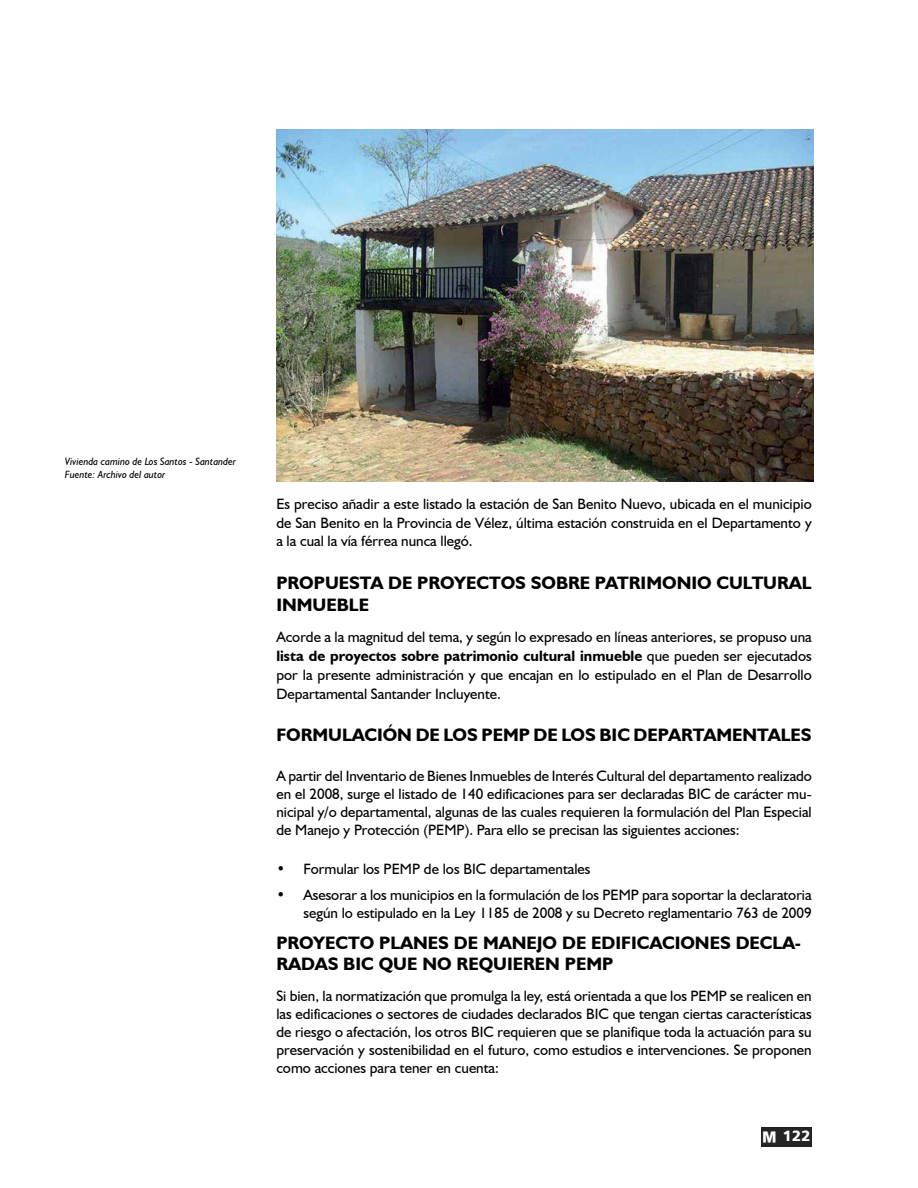
<style>
.page{position:relative;width:918px;height:1188px;background:#fff}
.page>*{position:absolute;margin:0;border:0;box-sizing:border-box;transform-origin:0 0}
.t1{font:700 18px/21.6px "Humanist 521 BT";color:#000}
.t2{font:15px/18px "Humanist 521 BT";color:#000;text-align:justify}
.t3{font:15px "Humanist 777 BT Black B";color:#fff}
.t4{font:italic 10.5px/12.6px "Humanist 521 BT";color:#000}
.s1{font-weight:700}
</style>
<div class="page">
<img style="left:761px;top:1127px;width:51px;height:20px">
<img style="left:276px;top:130px;width:537px;height:351px">
<p class="t4" style="left:65px;top:455px;width:173px">Vivienda camino de Los Santos - Santander<br>Fuente: Archivo del autor</p>
<p class="t2" style="left:276px;top:494px;width:537px;line-height:18.8px">Es preciso añadir a este listado la estación de San Benito Nuevo, ubicada en el municipio de San Benito en la Provincia de Vélez, última estación construida en el Departamento y a la cual la vía férrea nunca llegó.</p>
<p class="t1" style="left:276px;top:572px;width:537px">PROPUESTA DE PROYECTOS SOBRE PATRIMONIO CULTURAL<br>INMUEBLE</p>
<p class="t2" style="left:276px;top:628px;width:537px;line-height:18.8px">Acorde a la magnitud del tema, y según lo expresado en líneas anteriores, se propuso una <span class="s1">lista de proyectos sobre patrimonio cultural inmueble</span> que pueden ser ejecutados por la presente administración y que encajan en lo estipulado en el Plan de Desarrollo Departamental Santander Incluyente.</p>
<p class="t1" style="left:276px;top:724px;width:537px">FORMULACIÓN DE LOS PEMP DE LOS BIC DEPARTAMENTALES</p>
<p class="t2" style="left:276px;top:766px;width:537px">A partir del Inventario de Bienes Inmuebles de Interés Cultural del departamento realizado en el 2008, surge el listado de 140 edificaciones para ser declaradas BIC de carácter mu&shy;nicipal y/o departamental, algunas de las cuales requieren la formulación del Plan Especial de Manejo y Protección (PEMP). Para ello se precisan las siguientes acciones:</p>
<p class="t2" style="left:276px;top:860px;width:316px">• Formular los PEMP de los BIC departamentales</p>
<p class="t2" style="left:276px;top:886px;width:537px;text-align:right">• Asesorar a los municipios en la formulación de los PEMP para soportar la declaratoria según lo estipulado en la Ley 1185 de 2008 y su Decreto reglamentario 763 de 2009</p>
<p class="t1" style="left:276px;top:931px;width:526px">PROYECTO PLANES DE MANEJO DE EDIFICACIONES DECLA-<br>RADAS BIC QUE NO REQUIEREN PEMP</p>
<p class="t2" style="left:276px;top:987px;width:537px">Si bien, la normatización que promulga la ley, está orientada a que los PEMP se realicen en las edificaciones o sectores de ciudades declarados BIC que tengan ciertas características de riesgo o afectación, los otros BIC requieren que se planifique toda la actuación para su preservación y sostenibilidad en el futuro, como estudios e intervenciones. Se proponen como acciones para tener en cuenta:</p>
<p class="t3" style="left:783px;top:1126px;width:29px">122</p>
</div>
